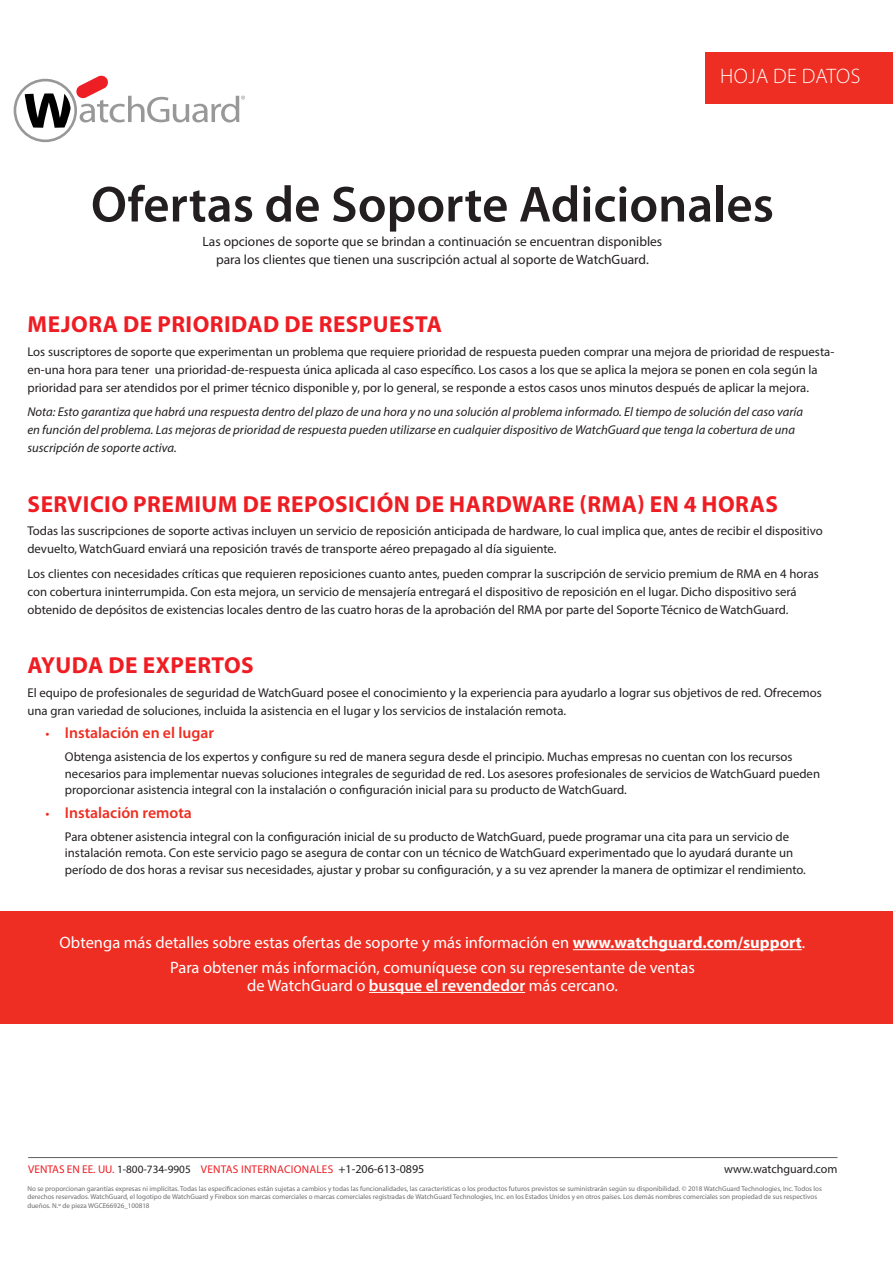
<style>
.page{position:relative;width:893px;height:1263px;background:#fff}
.page>*{position:absolute;margin:0;border:0;box-sizing:border-box;transform-origin:0 0}
._2011_ds_-_body_copy{font:600 51px "Myriad Pro";color:#231f20}
.red_subheads{font:700 23.25px "Myriad Pro";letter-spacing:.02em;color:#ee1d23}
._2011_ds_-_red_subhe{font:300 21px "Myriad Pro";letter-spacing:.02em;color:#fff}
._2011_ds_-_body_copy-2{font:16.5px/18px "Myriad Pro";color:#fff;text-align:center}
.Bullets{font:600 15.75px "Myriad Pro";color:#ee2e22}
._2011_ds_-_body_copy-3{font:13.5px/18px "Myriad Pro";color:#231f20;text-align:center}
._2011_ds_-_body_copy-4{font:12.75px/18px "Myriad Pro";color:#231f20}
.Bullets-2{font:12.75px/16.5px "Myriad Pro";color:#231f20}
._2011_ds_-_body_copy-5{font:italic 12.75px/18px "Myriad Pro";color:#231f20}
.t1{font:12px "Myriad Pro";color:#231f20}
.t2{font:11.25px "Myriad Pro";letter-spacing:.01em;color:#ee1d23}
.t3{font:7.05px/8.4px "Myriad Pro";color:#6c6d70}
.s1{font-weight:400;font-size:14.25px}
.s2{font-weight:700}
.s3{font-weight:600}
.s4{color:#231f20}
.s5{font-size:12px;color:#231f20}
</style>
<div class="page">
<div style="left:0;top:911px;width:893px;height:113px;background:#ee2e22"></div>
<div style="left:705px;top:52px;width:188px;height:52px;background:#ee2e22"></div>
<svg style="left:14px;top:75px;width:231px;height:67px"></svg>
<hr style="left:28px;top:1157px;width:809px;height:1px;background:#5f5f62">
<hr style="left:573px;top:949px;width:229px;height:1px;background:#fff">
<hr style="left:369px;top:992px;width:156px;height:1px;background:#fff">
<p class="_2011_ds_-_red_subhe" style="left:720px;top:64px;width:142px">HOJA DE DATOS</p>
<p class="_2011_ds_-_body_copy" style="left:91px;top:176px;width:684px">Ofertas de Soporte Adicionales</p>
<p class="_2011_ds_-_body_copy-3" style="left:203px;top:232px;width:461px">Las opciones de soporte que se brindan a continuación se encuentran disponibles para los clientes que tienen una suscripción actual al soporte de WatchGuard.</p>
<p class="red_subheads" style="left:28px;top:309px;width:416px">MEJORA DE PRIORIDAD DE RESPUESTA</p>
<p class="_2011_ds_-_body_copy-4" style="left:27px;top:342px;width:808px">Los suscriptores de soporte que experimentan un problema que requiere prioridad de respuesta pueden comprar una mejora de prioridad de respuesta&shy;en-una hora para tener una prioridad-de-respuesta única aplicada al caso específico. Los casos a los que se aplica la mejora se ponen en cola según la prioridad para ser atendidos por el primer técnico disponible y, por lo general, se responde a estos casos unos minutos después de aplicar la mejora.</p>
<p class="_2011_ds_-_body_copy-5" style="left:27px;top:403px;width:777px">Nota: Esto garantiza que habrá una respuesta dentro del plazo de una hora y no una solución al problema informado. El tiempo de solución del caso varía en función del problema. Las mejoras de prioridad de respuesta pueden utilizarse en cualquier dispositivo de WatchGuard que tenga la cobertura de una suscripción de soporte activa.</p>
<p class="red_subheads" style="left:28px;top:489px;width:752px">SERVICIO PREMIUM DE REPOSICIÓN DE HARDWARE (RMA) EN 4 HORAS</p>
<p class="_2011_ds_-_body_copy-4" style="left:27px;top:522px;width:797px">Todas las suscripciones de soporte activas incluyen un servicio de reposición anticipada de hardware, lo cual implica que, antes de recibir el dispositivo devuelto, WatchGuard enviará una reposición través de transporte aéreo prepagado al día siguiente.</p>
<p class="_2011_ds_-_body_copy-4" style="left:27px;top:564px;width:793px">Los clientes con necesidades críticas que requieren reposiciones cuanto antes, pueden comprar la suscripción de servicio premium de RMA en 4 horas con cobertura ininterrumpida. Con esta mejora, un servicio de mensajería entregará el dispositivo de reposición en el lugar. Dicho dispositivo será obtenido de depósitos de existencias locales dentro de las cuatro horas de la aprobación del RMA por parte del Soporte Técnico de WatchGuard.</p>
<p class="red_subheads" style="left:28px;top:650px;width:228px">AYUDA DE EXPERTOS</p>
<p class="_2011_ds_-_body_copy-4" style="left:27px;top:683px;width:796px">El equipo de profesionales de seguridad de WatchGuard posee el conocimiento y la experiencia para ayudarlo a lograr sus objetivos de red. Ofrecemos una gran variedad de soluciones, incluida la asistencia en el lugar y los servicios de instalación remota.</p>
<p class="Bullets" style="left:45px;top:724px;width:170px"><span class="s1">•</span> Instalación en el lugar</p>
<p class="Bullets-2" style="left:65px;top:748px;width:757px">Obtenga asistencia de los expertos y configure su red de manera segura desde el principio. Muchas empresas no cuentan con los recursos necesarios para implementar nuevas soluciones integrales de seguridad de red. Los asesores profesionales de servicios de WatchGuard pueden proporcionar asistencia integral con la instalación o configuración inicial para su producto de WatchGuard.</p>
<p class="Bullets" style="left:45px;top:803px;width:148px"><span class="s1">•</span> Instalación remota</p>
<p class="Bullets-2" style="left:65px;top:828px;width:742px">Para obtener asistencia integral con la configuración inicial de su producto de WatchGuard, puede programar una cita para un servicio de instalación remota. Con este servicio pago se asegura de contar con un técnico de WatchGuard experimentado que lo ayudará durante un período de dos horas a revisar sus necesidades, ajustar y probar su configuración, y a su vez aprender la manera de optimizar el rendimiento.</p>
<p class="_2011_ds_-_body_copy-2" style="left:60px;top:933px;width:747px">Obtenga más detalles sobre estas ofertas de soporte y más información en <span class="s2">www.watchguard.com/support</span>.</p>
<p class="_2011_ds_-_body_copy-2" style="left:170px;top:958px;width:526px">Para obtener más información, comuníquese con su representante de ventas de WatchGuard o <span class="s3">busque el revendedor</span> más cercano.</p>
<p class="t2" style="left:28px;top:1162px;width:398px">VENTAS EN EE. UU. <span class="s4">1-800-734-9905</span> VENTAS INTERNACIONALES <span class="s5">+1-206-613-0895</span></p>
<p class="t1" style="left:724px;top:1162px;width:115px">www.watchguard.com</p>
<p class="t3" style="left:27px;top:1184px;width:796px">No se proporcionan garantías expresas ni implícitas. Todas las especificaciones están sujetas a cambios y todas las funcionalidades, las características o los productos futuros previstos se suministrarán según su disponibilidad. © 2018 WatchGuard Technologies, Inc. Todos los derechos reservados. WatchGuard, el logotipo de WatchGuard y Firebox son marcas comerciales o marcas comerciales registradas de WatchGuard Technologies, Inc. en los Estados Unidos y en otros países. Los demás nombres comerciales son propiedad de sus respectivos dueños. N.º de pieza WGCE66926_100818</p>
</div>
